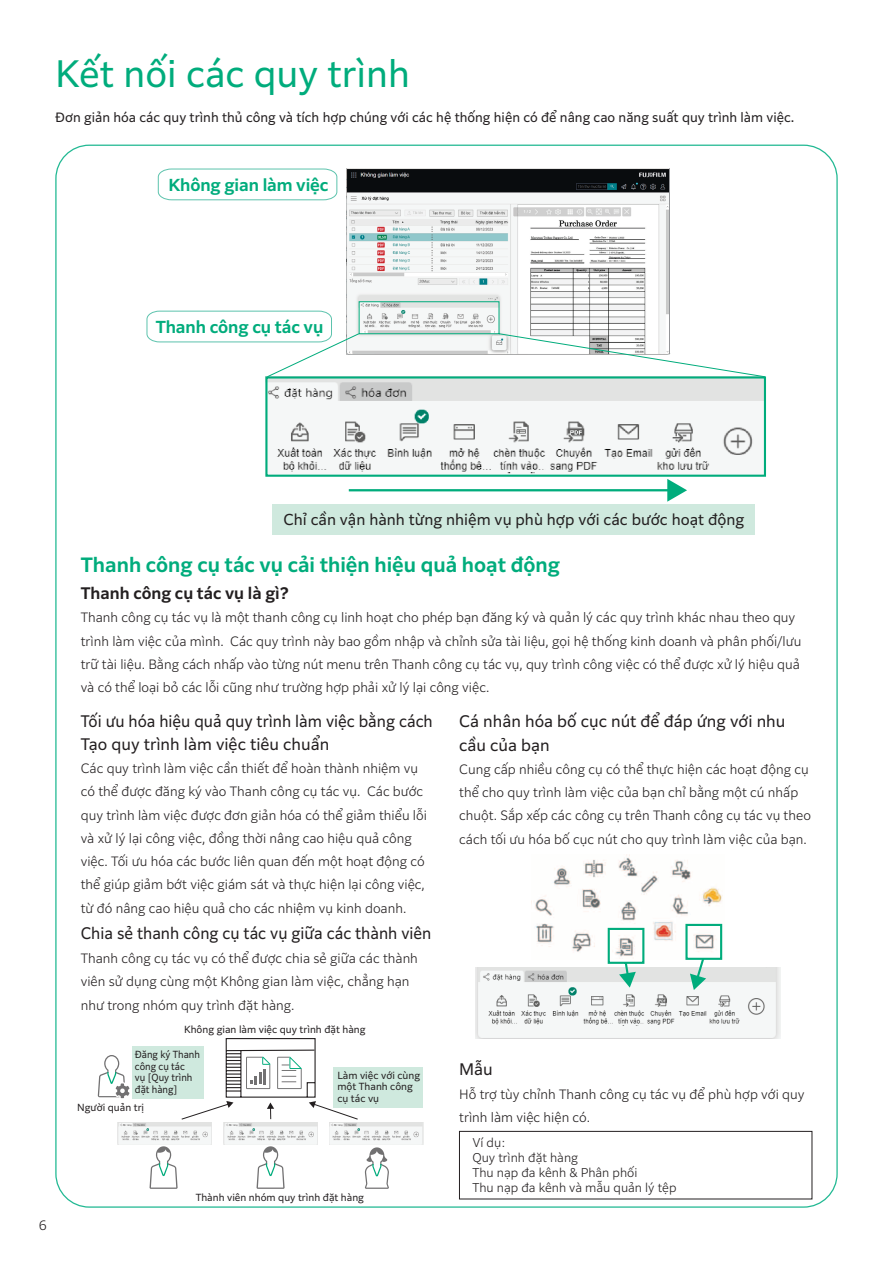
<style>
.page{position:relative;width:893px;height:1263px;background:#fff}
.page>*{position:absolute;margin:0;border:0;box-sizing:border-box;transform-origin:0 0}
.t1{font:36px "Clarimo UDPE";color:#00ac7c}
.t2{font:600 19.5px "Clarimo UDPE";color:#00ac7c}
.t3{font:600 16.35px "Clarimo UDPE";letter-spacing:-.005em;color:#00ac7c}
.t4{font:15.75px/23.2px "Clarimo UDPE";color:#231f20;scale:.96 1}
.t5{font:15.75px/24px "Clarimo UDPE";color:#231f20}
.t6{font:600 15.75px "Clarimo UDPE";color:#231f20}
.t7{font:14.85px "Clarimo UDPE";color:#231f20}
.t8{font:300 12.75px/23.2px "Clarimo UDPE";color:#231f20}
.t9{font:12.75px "Clarimo UDPE";color:#231f20}
.t10{font:300 12px/15px "Clarimo UDPE";color:#231f20}
.t11{font:9.75px/11.7px "Clarimo UDPE";color:#231f20}
.t12{font:9.75px/11.7px "Clarimo UDPE";color:#231f20;scale:.94 1}
</style>
<div class="page">
<div style="left:132px;top:1047px;width:71px;height:52px;background:#cfe9de"></div>
<div style="left:334px;top:1067px;width:89px;height:41px;background:#cfe9de"></div>
<svg style="left:149px;top:1146px;width:29px;height:43px"></svg>
<svg style="left:256px;top:1146px;width:29px;height:43px"></svg>
<svg style="left:365px;top:1147px;width:24px;height:42px"></svg>
<svg style="left:181px;top:1038px;width:177px;height:82px"></svg>
<svg style="left:98px;top:1055px;width:31px;height:43px"></svg>
<img style="left:118px;top:1122px;width:94px;height:22px">
<img style="left:224px;top:1122px;width:94px;height:22px">
<img style="left:329px;top:1122px;width:94px;height:22px">
<div style="left:459px;top:1131px;width:353px;height:68px;border:1px solid #231f20"></div>
<img style="left:476px;top:967px;width:304px;height:71px">
<img style="left:535px;top:855px;width:188px;height:97px">
<svg style="left:607px;top:923px;width:116px;height:67px"></svg>
<img style="left:346px;top:169px;width:323px;height:132px">
<svg style="left:157px;top:168px;width:181px;height:33px"></svg>
<hr style="left:349px;top:489px;width:322px;height:2px;background:#00ac7c">
<svg style="left:667px;top:479px;width:20px;height:23px"></svg>
<img style="left:268px;top:379px;width:495px;height:95px">
<div style="left:265px;top:376px;width:501px;height:101px;border:2px solid #00ac7c"></div>
<svg style="left:146px;top:301px;width:620px;height:77px"></svg>
<div style="left:272px;top:504px;width:482px;height:31px;background:#cfe9de"></div>
<h1 class="t1" style="left:55px;top:59px;width:356px">Kết nối các quy trình</h1>
<p class="t9" style="left:55px;top:112px;width:741px">Đơn giản hóa các quy trình thủ công và tích hợp chúng với các hệ thống hiện có để nâng cao năng suất quy trình làm việc.</p>
<p class="t3" style="left:168px;top:178px;width:162px">Không gian làm việc</p>
<p class="t3" style="left:156px;top:320px;width:169px">Thanh công cụ tác vụ</p>
<p class="t8" style="left:39px;top:1215px;width:10px">6</p>
<p class="t7" style="left:283px;top:513px;width:462px">Chỉ cần vận hành từng nhiệm vụ phù hợp với các bước hoạt động</p>
<h2 class="t2" style="left:81px;top:557px;width:481px">Thanh công cụ tác vụ cải thiện hiệu quả hoạt động</h2>
<p class="t6" style="left:81px;top:587px;width:209px">Thanh công cụ tác vụ là gì?</p>
<p class="t8" style="left:81px;top:607px;width:722px">Thanh công cụ tác vụ là một thanh công cụ linh hoạt cho phép bạn đăng ký và quản lý các quy trình khác nhau theo quy trình làm việc của mình. Các quy trình này bao gồm nhập và chỉnh sửa tài liệu, gọi hệ thống kinh doanh và phân phối/lưu trữ tài liệu. Bằng cách nhấp vào từng nút menu trên Thanh công cụ tác vụ, quy trình công việc có thể được xử lý hiệu quả và có thể loại bỏ các lỗi cũng như trường hợp phải xử lý lại công việc.</p>
<p class="t4" style="left:81px;top:711px;width:368px">Tối ưu hóa hiệu quả quy trình làm việc bằng cách<br>Tạo quy trình làm việc tiêu chuẩn</p>
<p class="t8" style="left:81px;top:758px;width:348px">Các quy trình làm việc cần thiết để hoàn thành nhiệm vụ có thể được đăng ký vào Thanh công cụ tác vụ. Các bước quy trình làm việc được đơn giản hóa có thể giảm thiểu lỗi và xử lý lại công việc, đồng thời nâng cao hiệu quả công việc. Tối ưu hóa các bước liên quan đến một hoạt động có thể giúp giảm bớt việc giám sát và thực hiện lại công việc, từ đó nâng cao hiệu quả cho các nhiệm vụ kinh doanh.</p>
<p class="t4" style="left:81px;top:923px;width:367px">Chia sẻ thanh công cụ tác vụ giữa các thành viên</p>
<p class="t8" style="left:81px;top:947px;width:339px;line-height:23.7px">Thanh công cụ tác vụ có thể được chia sẻ giữa các thành viên sử dụng cùng một Không gian làm việc, chẳng hạn như trong nhóm quy trình đặt hàng.</p>
<p class="t11" style="left:184px;top:1024px;width:183px">Không gian làm việc quy trình đặt hàng</p>
<p class="t11" style="left:337px;top:1070px;width:84px">Làm việc với cùng một Thanh công cụ tác vụ</p>
<p class="t12" style="left:135px;top:1049px;width:71px">Đăng ký Thanh công cụ tác<br>vụ [Quy trình đặt hàng]</p>
<p class="t11" style="left:77px;top:1103px;width:69px">Người quản trị</p>
<p class="t11" style="left:196px;top:1192px;width:170px">Thành viên nhóm quy trình đặt hàng</p>
<p class="t5" style="left:459px;top:710px;width:328px">Cá nhân hóa bố cục nút để đáp ứng với nhu cầu của bạn</p>
<p class="t8" style="left:459px;top:759px;width:353px">Cung cấp nhiều công cụ có thể thực hiện các hoạt động cụ thể cho quy trình làm việc của bạn chỉ bằng một cú nhấp chuột. Sắp xếp các công cụ trên Thanh công cụ tác vụ theo cách tối ưu hóa bố cục nút cho quy trình làm việc của bạn.</p>
<p class="t5" style="left:459px;top:1059px;width:35px">Mẫu</p>
<p class="t8" style="left:459px;top:1083px;width:347px">Hỗ trợ tùy chỉnh Thanh công cụ tác vụ để phù hợp với quy trình làm việc hiện có.</p>
<p class="t10" style="left:472px;top:1136px;width:206px">Ví dụ:<br>Quy trình đặt hàng<br>Thu nạp đa kênh &amp; Phân phối<br>Thu nạp đa kênh và mẫu quản lý tệp</p>
</div>
